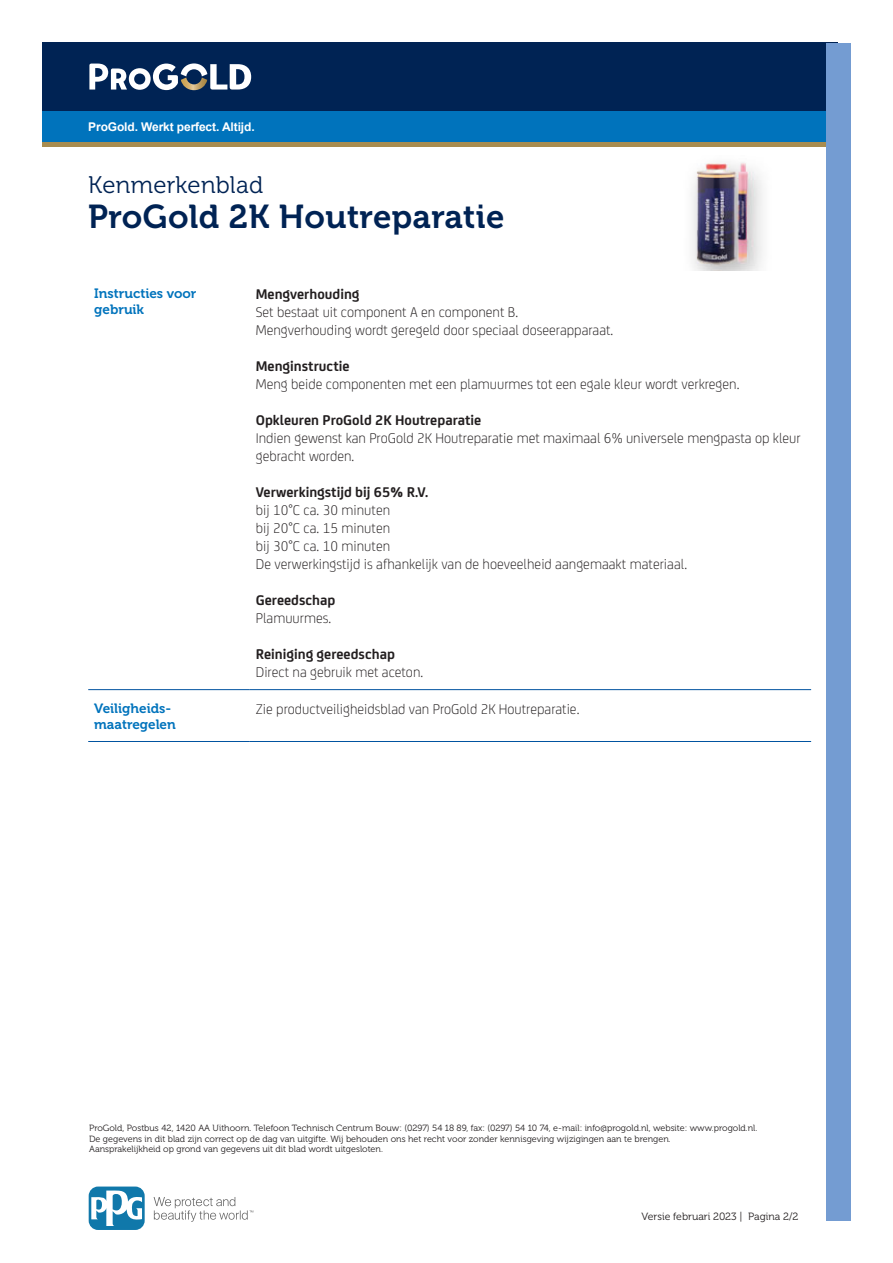
<style>
.page{position:relative;width:893px;height:1263px;background:#fff}
.page>*{position:absolute;margin:0;border:0;box-sizing:border-box;transform-origin:0 0}
.t1{font:33px "Museo 700";letter-spacing:.01em;color:#002354}
.t2{font:24px "Museo 300";letter-spacing:.01em;color:#002354}
.BODY{font:300 15px/18px "FS Joey";color:#231f20}
.BODY-2{font:700 15px/18px "FS Joey";color:#231f20}
.KOP{font:13.5px/16.2px "Museo 700";color:#0073bc}
.t3{font:700 12px "Arial";letter-spacing:-.01em;color:#fff}
.t4{font:10.5px "Museo 300";color:#231f20}
.t5{font:9px/10.8px "Museo 300";color:#231f20}
.s1{font-weight:700}
.s2{font-weight:300}
</style>
<div class="page">
<div style="left:43px;top:43px;width:795px;height:69px;background:#002354"></div>
<div style="left:43px;top:112px;width:795px;height:34px;background:#0073bc"></div>
<hr style="left:43px;top:143px;width:795px;height:3px;background:#a88c4f">
<svg style="left:89px;top:63px;width:162px;height:27px"></svg>
<div style="left:825px;top:43px;width:25px;height:1177px;background:#749cd2"></div>
<svg style="left:154px;top:1197px;width:99px;height:25px"></svg>
<div style="left:89px;top:1187px;width:56px;height:43px;background:#1078aa;border-radius:9px"></div>
<svg style="left:91px;top:1189px;width:51px;height:37px"></svg>
<hr style="left:88px;top:689px;width:162px;height:1px;background:#0153a0">
<hr style="left:250px;top:689px;width:561px;height:1px;background:#0153a0">
<hr style="left:88px;top:741px;width:162px;height:1px;background:#0153a0">
<hr style="left:250px;top:741px;width:561px;height:1px;background:#0153a0">
<img style="left:692px;top:162px;width:71px;height:108px">
<p class="t3" style="left:88px;top:118px;width:168px">ProGold. Werkt perfect. Altijd.</p>
<h2 class="t2" style="left:88px;top:172px;width:177px">Kenmerkenblad</h2>
<h1 class="t1" style="left:88px;top:199px;width:418px">ProGold 2K Houtreparatie</h1>
<p class="KOP" style="left:94px;top:285px;width:104px">Instructies voor gebruik</p>
<p class="BODY" style="left:256px;top:284px;width:359px"><span class="s1">Mengverhouding<br></span>Set bestaat uit component A en component B.<br>Mengverhouding wordt geregeld door speciaal doseerapparaat.</p>
<p class="BODY" style="left:256px;top:356px;width:485px"><span class="s1">Menginstructie<br></span>Meng beide componenten met een plamuurmes tot een egale kleur wordt verkregen.</p>
<p class="BODY" style="left:256px;top:410px;width:546px"><span class="s1">Opkleuren ProGold 2K Houtreparatie<br></span>Indien gewenst kan ProGold 2K Houtreparatie met maximaal 6% universele mengpasta op kleur gebracht worden.</p>
<p class="BODY" style="left:256px;top:482px;width:433px"><span class="s1">Verwerkingstijd bij 65% R.V.<br></span>bij 10°C ca. 30 minuten<br>bij 20°C ca. 15 minuten<br>bij 30°C ca. 10 minuten<br>De verwerkingstijd is afhankelijk van de hoeveelheid aangemaakt materiaal.</p>
<p class="BODY-2" style="left:256px;top:590px;width:81px">Gereedschap<br><span class="s2">Plamuurmes.</span></p>
<p class="BODY" style="left:256px;top:644px;width:169px"><span class="s1">Reiniging gereedschap<br></span>Direct na gebruik met aceton.</p>
<p class="KOP" style="left:94px;top:700px;width:83px">Veiligheids&shy;maatregelen</p>
<p class="BODY" style="left:256px;top:699px;width:325px">Zie productveiligheidsblad van ProGold 2K Houtreparatie.</p>
<p class="t5" style="left:89px;top:1122px;width:670px">ProGold, Postbus 42, 1420 AA Uithoorn. Telefoon Technisch Centrum Bouw: (0297) 54 18 89, fax: (0297) 54 10 74, e-mail: info@progold.nl, website: www.progold.nl.<br>De gegevens in dit blad zijn correct op de dag van uitgifte. Wij behouden ons het recht voor zonder kennisgeving wijzigingen aan te brengen.<br>Aansprakelijkheid op grond van gegevens uit dit blad wordt uitgesloten.</p>
<p class="t4" style="left:642px;top:1210px;width:158px">Versie februari 2023 | Pagina 2/2</p>
</div>
